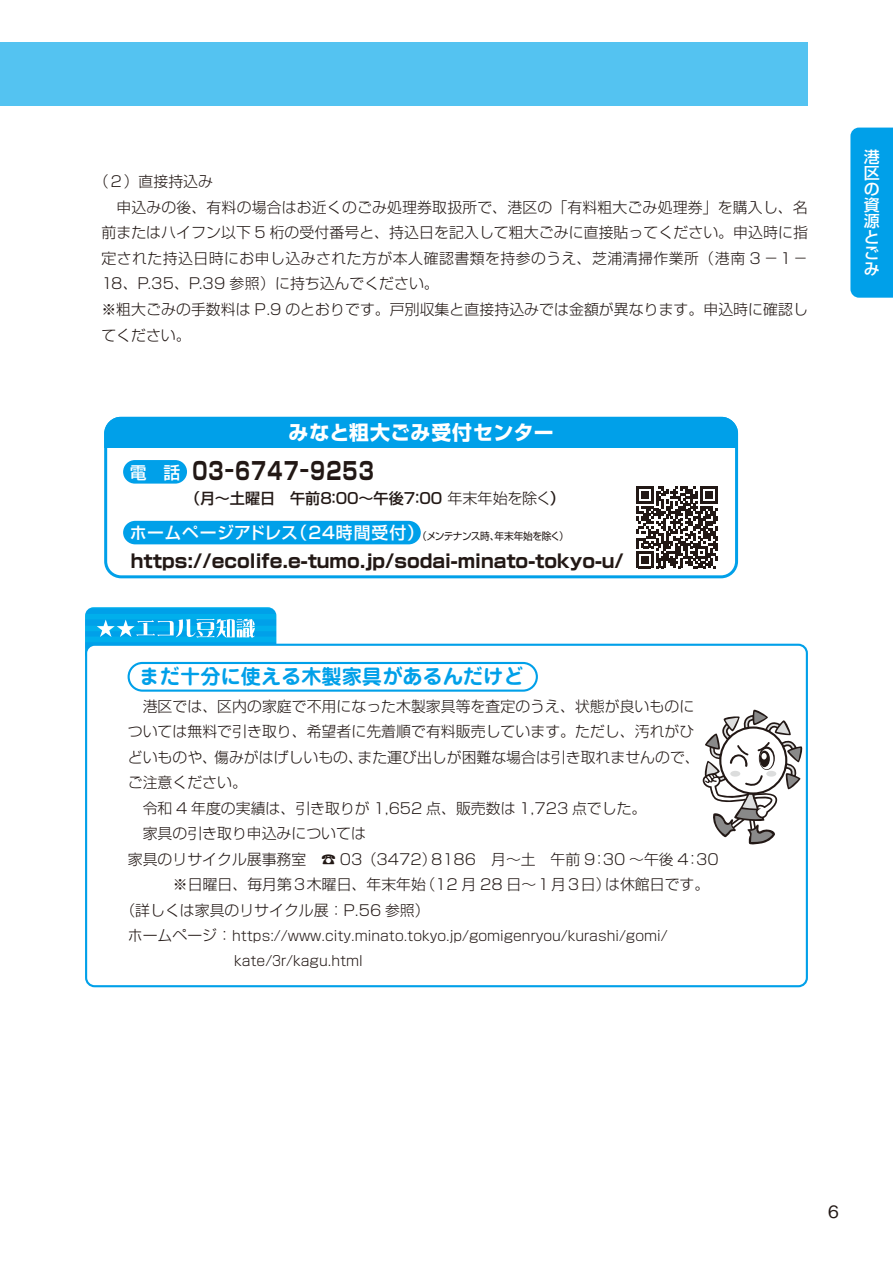
<style>
.page{position:relative;width:893px;height:1263px;background:#fff}
.page>*{position:absolute;margin:0;border:0;box-sizing:border-box;transform-origin:0 0}
.t1{font:700 24px "Shin Go Pro";letter-spacing:.06em;color:#221815;scale:.77 1}
.t2{font:700 20.25px "Jun 501 Pro";color:#00a0e9}
.t3{font:700 19.95px "Shin Go Pro";letter-spacing:.025em;color:#fff}
.t4{font:700 18.45px "Shin Go Pro";color:#221815}
.t5{font:500 16.95px "Gothic BBB Pro";color:#221815}
.t6{font:500 16.8px "Shin Go Pro";letter-spacing:.045em;color:#fff}
.t7{font:500 15.9px/15.9px "Shin Go Pro";color:#fff;text-align:justify}
.t8{font:500 15.15px "Shin Go Pro";color:#221815}
.t9{font:300 14.85px "Shin Go Pro";color:#221815}
.t10{font:300 14.85px "Shin Go Pro";letter-spacing:.03em;color:#221815}
.t11{font:300 13.8px/24.6px "Shin Go Pro";color:#221815}
.s1{font-weight:500;font-size:16.8px;color:#fff}
.s2{font-weight:300}
.s3{font-weight:400;font-size:10.2px;color:#221815}
.s4{font-size:14.85px}
</style>
<div class="page">
<div style="left:850px;top:128px;width:43px;height:170px;background:#00a0e9"></div>
<div style="left:0;top:43px;width:808px;height:63px;background:#54c3f1"></div>
<img style="left:85px;top:607px;width:191px;height:43px">
<svg style="left:97px;top:619px;width:158px;height:19px"></svg>
<div style="left:86px;top:645px;width:721px;height:341px;background:#fff;border-radius:9px"></div>
<div style="left:85px;top:644px;width:723px;height:343px;border:2px solid #00a0e9;border-radius:9px"></div>
<div style="left:128px;top:662px;width:410px;height:30px;border:2px solid #00a0e9;border-radius:14px"></div>
<svg style="left:703px;top:710px;width:99px;height:134px"></svg>
<div style="left:123px;top:521px;width:298px;height:23px;background:#00a0e9;border-radius:12px"></div>
<div style="left:104px;top:417px;width:634px;height:30px;background:#00a0e9"></div>
<div style="left:123px;top:460px;width:64px;height:24px;background:#00a0e9;border-radius:12px"></div>
<div style="left:104px;top:417px;width:634px;height:161px;border:3px solid #00a0e9;border-radius:16px"></div>
<svg style="left:636px;top:486px;width:82px;height:82px"></svg>
<p class="t9" style="left:94px;top:170px;width:121px">（２）直接持込み</p>
<p class="t9" style="left:116px;top:195px;width:693px">申込みの後、有料の場合はお近くのごみ処理券取扱所で、港区の「有料粗大ごみ処理券」を購入し、名</p>
<p class="t9" style="left:101px;top:221px;width:708px">前またはハイフン以下 5 桁の受付番号と、持込日を記入して粗大ごみに直接貼ってください。申込時に指</p>
<p class="t10" style="left:101px;top:246px;width:708px">定された持込日時にお申し込みされた方が本人確認書類を持参のうえ、芝浦清掃作業所（港南 3 －1－</p>
<p class="t9" style="left:101px;top:272px;width:354px">18、P.35、P.39 参照）に持ち込んでください。　</p>
<p class="t9" style="left:101px;top:297px;width:708px">※粗大ごみの手数料は P.9 のとおりです。戸別収集と直接持込みでは金額が異なります。申込時に確認し</p>
<p class="t9" style="left:101px;top:323px;width:91px">てください。</p>
<h3 class="t3" style="left:288px;top:417px;width:267px">みなと粗大ごみ受付センター</h3>
<h1 class="t1" style="left:130px;top:452px;width:318px"><span class="s1">電　話</span> 03-6747-9253</h1>
<p class="t8" style="left:185px;top:486px;width:381px">（月～土曜日　午前8：00～午後7：00 <span class="s2">年末年始を除く</span>）</p>
<p class="t6" style="left:130px;top:519px;width:441px">ホームページアドレス（24時間受付）<span class="s3">（メンテナンス時、年末年始を除く）</span></p>
<p class="t4" style="left:131px;top:546px;width:494px">https://ecolife.e-tumo.jp/sodai-minato-tokyo-u/</p>
<h2 class="t2" style="left:140px;top:661px;width:385px">まだ十分に使える木製家具があるんだけど</h2>
<p class="t9" style="left:143px;top:694px;width:553px">港区では、区内の家庭で不用になった木製家具等を査定のうえ、状態が良いものに</p>
<p class="t9" style="left:128px;top:719px;width:568px">ついては無料で引き取り、希望者に先着順で有料販売しています。ただし、汚れがひ</p>
<p class="t9" style="left:128px;top:745px;width:573px">どいものや、傷みがはげしいもの、また運び出しが困難な場合は引き取れませんので、</p>
<p class="t9" style="left:128px;top:770px;width:121px">ご注意ください。</p>
<p class="t9" style="left:128px;top:796px;width:520px">　令和 4 年度の実績は、引き取りが 1,652 点、販売数は 1,723 点でした。</p>
<p class="t9" style="left:128px;top:821px;width:240px">　家具の引き取り申込みについては</p>
<p class="t9" style="left:128px;top:847px;width:593px">家具のリサイクル展事務室　☎ 03（3472）8186　月〜土　午前 9：30 〜午後 4：30</p>
<p class="t9" style="left:173px;top:872px;width:538px">※日曜日、毎月第３木曜日、年末年始（12 月 28 日〜１月３日）は休館日です。</p>
<p class="t9" style="left:120px;top:898px;width:311px">（詳しくは家具のリサイクル展：P.56 参照）</p>
<p class="t11" style="left:234px;top:922px;width:435px;text-indent:-106px"><span class="s4">ホームページ：</span>https://www.city.minato.tokyo.jp/gomigenryou/kurashi/gomi/ kate/3r/kagu.html</p>
<p class="t7" style="left:864px;top:147px;width:17px">港区の資源とごみ</p>
<p class="t5" style="left:828px;top:1198px;width:12px">6</p>
</div>
